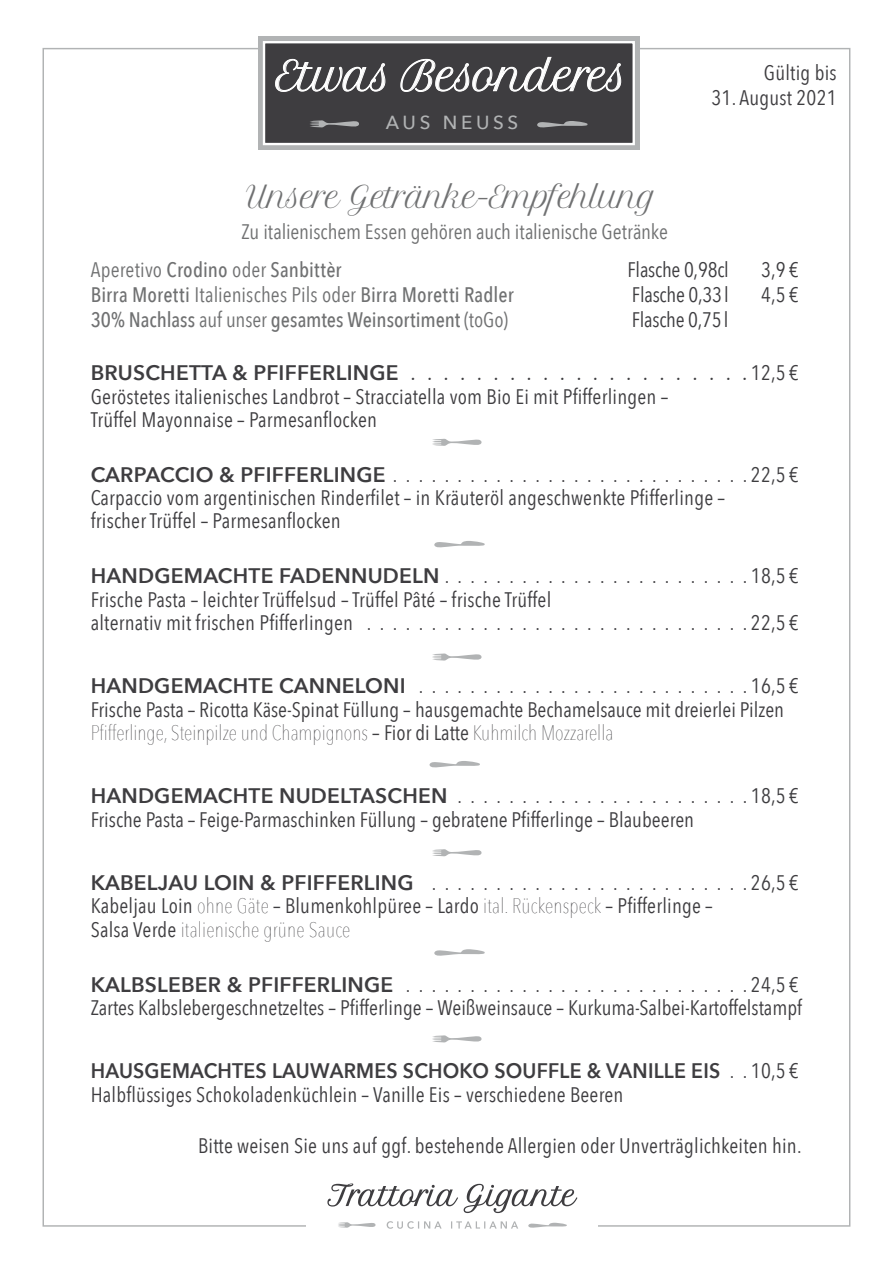
<style>
.page{position:relative;width:893px;height:1263px;background:#fff}
.page>*{position:absolute;margin:0;border:0;box-sizing:border-box;transform-origin:0 0}
.t1{font:39.9px "Petit Formal Script";letter-spacing:-.015em;color:#fff}
.t2{font:29.4px "Petit Formal Script";letter-spacing:-.06em;color:#707172}
.t3{font:21px/23.2px "Avenir Next Condensed";letter-spacing:.01em;color:#3e3d40}
.t4{font:600 21px "Avenir Next";letter-spacing:.01em;color:#3e3d40}
.t5{font:500 21px "Avenir Next Condensed";letter-spacing:.005em;color:#707172}
.t6{font:21px/38px "Avenir Next Condensed";letter-spacing:-.005em;color:#707172}
.t7{font:600 21px "Avenir Next";letter-spacing:.01em;color:#3e3d40;scale:.93 1}
.t8{font:21px "Avenir Next Condensed";letter-spacing:-.01em;color:#3e3d40}
.t9{font:500 18.9px "Avenir Next";letter-spacing:.195em;color:#b1b3b4}
.s1{font-weight:500}
.s2{font-weight:400}
.s3{font-weight:200}
.s4{font-family:"Avenir Next Condensed";font-weight:400}
</style>
<div class="page">
<svg style="left:338px;top:1222px;width:38px;height:6px"></svg>
<svg style="left:528px;top:1223px;width:39px;height:5px"></svg>
<svg style="left:387px;top:1221px;width:131px;height:8px"></svg>
<svg style="left:464px;top:1184px;width:113px;height:29px"></svg>
<svg style="left:327px;top:1183px;width:131px;height:23px"></svg>
<svg style="left:432px;top:439px;width:50px;height:7px"></svg>
<svg style="left:434px;top:541px;width:51px;height:7px"></svg>
<svg style="left:432px;top:653px;width:50px;height:8px"></svg>
<svg style="left:429px;top:761px;width:51px;height:7px"></svg>
<svg style="left:432px;top:849px;width:50px;height:7px"></svg>
<svg style="left:434px;top:949px;width:51px;height:7px"></svg>
<svg style="left:432px;top:1035px;width:50px;height:7px"></svg>
<div style="left:258px;top:37px;width:381px;height:113px;background:#b1b3b4"></div>
<div style="left:263px;top:41px;width:372px;height:104px;background:#3e3d40;border:2px solid #fff"></div>
<svg style="left:310px;top:120px;width:49px;height:7px"></svg>
<svg style="left:537px;top:121px;width:51px;height:7px"></svg>
<svg style="left:275px;top:56px;width:346px;height:36px"></svg>
<h1 class="t1" style="left:276px;top:51px;width:355px">Etwas Besonderes</h1>
<p class="t9" style="left:386px;top:106px;width:134px">AUS NEUSS</p>
<h1 class="t1" style="left:308px;top:51px;width:290px">Etwas Pilzig s</h1>
<p class="t9" style="left:383px;top:106px;width:134px">AUS NEUSS</p>
<p class="t3" style="left:764px;top:60px;width:74px">Gültig bis</p>
<p class="t3" style="left:711px;top:85px;width:127px">31. August 2021</p>
<h2 class="t2" style="left:246px;top:179px;width:413px">Unsere Getränke-Empfehlung</h2>
<p class="t6" style="left:91px;top:211px;width:579px;text-indent:151px">Zu italienischem Essen gehören auch italienische Getränke<br>Aperetivo <span class="s1">Crodino</span> oder <span class="s1">Sanbittèr</span></p>
<p class="t8" style="left:627px;top:251px;width:103px">Flasche 0,98cl</p>
<p class="t3" style="left:761px;top:257px;width:39px">3,9 €</p>
<p class="t5" style="left:91px;top:282px;width:425px">Birra Moretti <span class="s2">Italienisches Pils oder</span> Birra Moretti Radler</p>
<p class="t8" style="left:632px;top:277px;width:98px">Flasche 0,33l</p>
<p class="t3" style="left:761px;top:282px;width:39px">4,5 €</p>
<p class="t5" style="left:91px;top:307px;width:419px">30% Nachlass <span class="s2">auf unser</span> gesamtes Weinsortiment <span class="s2">(toGo)</span></p>
<p class="t8" style="left:632px;top:302px;width:98px">Flasche 0,75l</p>
<p class="t4" style="left:91px;top:355px;width:309px">BRUSCHETTA &amp; PFIFFERLINGE</p>
<p class="t3" style="left:751px;top:360px;width:49px">12,5 €</p>
<p class="t3" style="left:91px;top:384px;width:579px">Geröstetes italienisches Landbrot – Stracciatella vom Bio Ei mit Pfifferlingen –<br>Trüffel Mayonnaise – Parmesanflocken</p>
<p class="t4" style="left:91px;top:456px;width:296px">CARPACCIO &amp; PFIFFERLINGE</p>
<p class="t3" style="left:751px;top:462px;width:49px">22,5 €</p>
<p class="t3" style="left:91px;top:485px;width:636px">Carpaccio vom argentinischen Rinderfilet – in Kräuteröl angeschwenkte Pfifferlinge – frischer Trüffel – Parmesanflocken</p>
<p class="t4" style="left:91px;top:558px;width:350px">HANDGEMACHTE FADENNUDELN</p>
<p class="t3" style="left:751px;top:563px;width:49px">18,5 €</p>
<p class="t3" style="left:91px;top:587px;width:462px">Frische Pasta – leichter Trüffelsud – Trüffel Pâté – frische Trüffel alternativ mit frischen Pfifferlingen</p>
<p class="t3" style="left:751px;top:610px;width:49px">22,5 €</p>
<p class="t4" style="left:91px;top:668px;width:317px">HANDGEMACHTE CANNELONI</p>
<p class="t3" style="left:91px;top:673px;width:709px;text-indent:660px">16,5 €<br>Frische Pasta – Ricotta Käse-Spinat Füllung – hausgemachte Bechamelsauce mit dreierlei Pilzen<br><span class="s3">Pfifferlinge, Steinpilze und Champignons</span> – Fior di Latte <span class="s3">Kuhmilch Mozzarella</span></p>
<p class="t4" style="left:91px;top:778px;width:358px">HANDGEMACHTE NUDELTASCHEN</p>
<p class="t3" style="left:751px;top:783px;width:49px">18,5 €</p>
<p class="t3" style="left:91px;top:807px;width:605px">Frische Pasta – Feige-Parmaschinken Füllung – gebratene Pfifferlinge – Blaubeeren</p>
<p class="t4" style="left:91px;top:865px;width:325px">KABELJAU LOIN &amp; PFIFFERLING</p>
<p class="t3" style="left:751px;top:870px;width:49px">26,5 €</p>
<p class="t3" style="left:91px;top:893px;width:623px">Kabeljau Loin <span class="s3">ohne Gäte</span> – Blumenkohlpüree – Lardo <span class="s3">ital. Rückenspeck</span> – Pfifferlinge –<br>Salsa Verde <span class="s3">italienische grüne Sauce</span></p>
<p class="t4" style="left:91px;top:966px;width:304px">KALBSLEBER &amp; PFIFFERLINGE</p>
<p class="t3" style="left:91px;top:972px;width:713px;text-align:right">24,5 €<br>Zartes Kalbslebergeschnetzeltes – Pfifferlinge – Weißweinsauce – Kurkuma-Salbei-Kartoffelstampf</p>
<p class="t7" style="left:91px;top:1053px;width:763px">HAUSGEMACHTES LAUWARMES SCHOKO SOUFFLE &amp; VANILLE EIS <span class="s4">. 10,5 €</span></p>
<p class="t3" style="left:91px;top:1082px;width:534px">Halbflüssiges Schokoladenküchlein – Vanille Eis – verschiedene Beeren</p>
<p class="t3" style="left:198px;top:1132px;width:605px">Bitte weisen Sie uns auf ggf. bestehende Allergien oder Unverträglichkeiten hin.</p>
</div>
